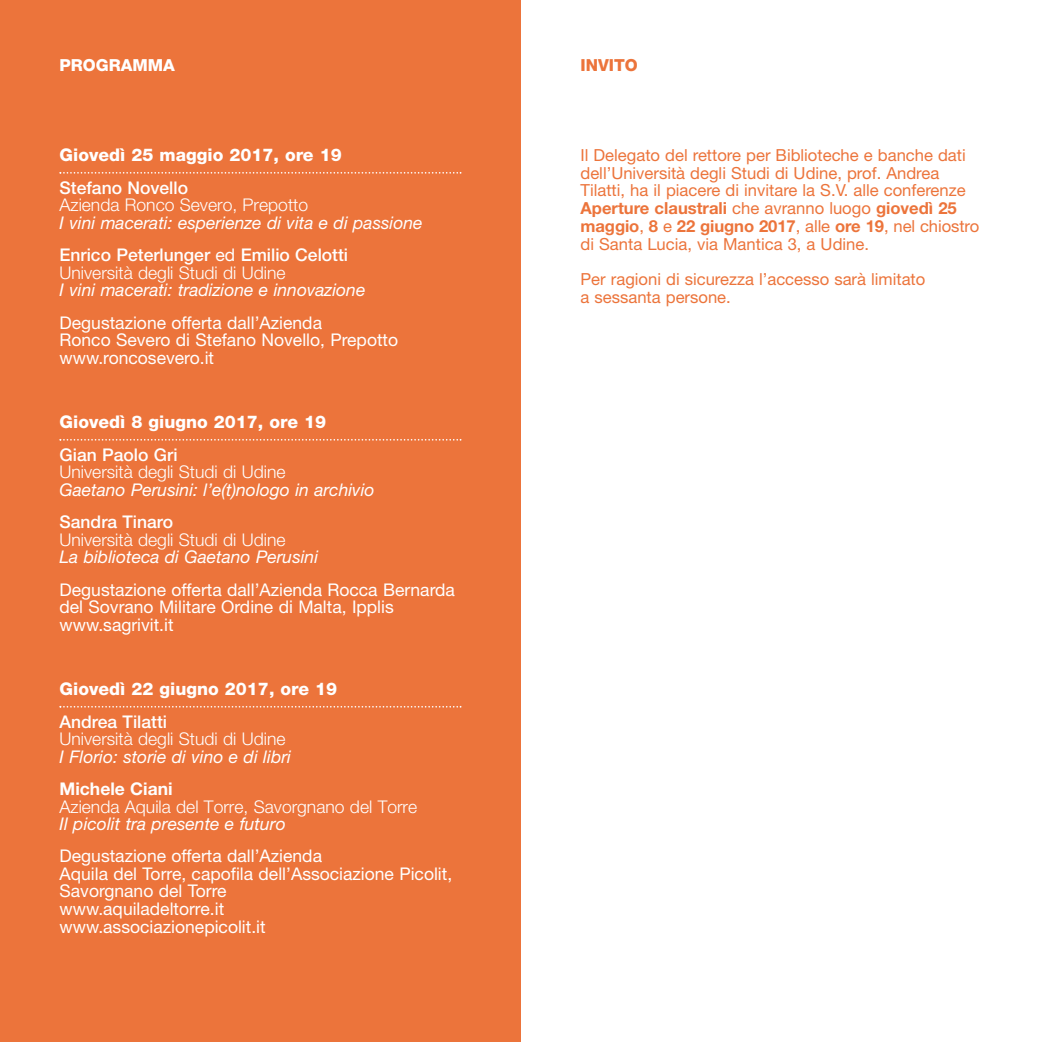
<style>
.page{position:relative;width:1042px;height:1042px;background:#fff}
.page>*{position:absolute;margin:0;border:0;box-sizing:border-box;transform-origin:0 0}
.t1{font:17.5px/17.5px "Helvetica Neue";color:#fff}
.t2{font:italic 17.5px/32.4px "Helvetica Neue";color:#fff}
.t3{font:300 17.5px "Helvetica Neue LT Std";color:#fff}
.t4{font:800 17.5px "Helvetica Neue";color:#fff}
.t5{font:500 17.5px "Helvetica Neue";color:#fff}
.t6{font:700 17.5px "Helvetica Neue";color:#fff}
.t7{font:16.62px/17.8px "Helvetica Neue";color:#ec743b}
.t8{font:800 16.62px "Helvetica Neue";color:#fff}
.t9{font:800 16.62px "Helvetica Neue";color:#ec743b}
.s1{font-weight:500;font-style:normal}
.s2{font-style:normal}
.s3{font-weight:700}
</style>
<div class="page">
<div style="left:0;top:0;width:521px;height:1042px;background:#ec743b"></div>
<svg style="left:60px;top:172px;width:401px;height:2px"></svg>
<svg style="left:60px;top:439px;width:401px;height:2px"></svg>
<svg style="left:60px;top:706px;width:401px;height:1px"></svg>
<p class="t8" style="left:60px;top:60px;width:117px">PROGRAMMA</p>
<p class="t4" style="left:60px;top:149px;width:284px">Giovedì 25 maggio 2017, ore 19</p>
<p class="t5" style="left:60px;top:181px;width:130px">Stefano Novello</p>
<p class="t3" style="left:60px;top:199px;width:250px">Azienda Ronco Severo, Prepotto</p>
<p class="t2" style="left:60px;top:208px;width:364px">I vini macerati: esperienze di vita e di passione<br><span class="s1">Enrico Peterlunger</span> <span class="s2">ed</span> <span class="s1">Emilio Celotti</span></p>
<p class="t3" style="left:60px;top:266px;width:227px">Università degli Studi di Udine</p>
<p class="t2" style="left:60px;top:275px;width:307px">I vini macerati: tradizione e innovazione</p>
<p class="t1" style="left:60px;top:315px;width:340px">Degustazione offerta dall’Azienda<br>Ronco Severo di Stefano Novello, Prepotto www.roncosevero.it</p>
<p class="t4" style="left:60px;top:416px;width:268px">Giovedì 8 giugno 2017, ore 19</p>
<p class="t5" style="left:60px;top:448px;width:120px">Gian Paolo Gri</p>
<p class="t3" style="left:60px;top:466px;width:227px">Università degli Studi di Udine</p>
<p class="t2" style="left:60px;top:475px;width:317px">Gaetano Perusini: l’e(t)nologo in archivio</p>
<p class="t5" style="left:60px;top:515px;width:115px">Sandra Tinaro</p>
<p class="t3" style="left:60px;top:533px;width:227px">Università degli Studi di Udine</p>
<p class="t2" style="left:60px;top:542px;width:260px">La biblioteca di Gaetano Perusini</p>
<p class="t1" style="left:60px;top:582px;width:397px">Degustazione offerta dall’Azienda Rocca Bernarda del Sovrano Militare Ordine di Malta, Ipplis www.sagrivit.it</p>
<p class="t4" style="left:60px;top:683px;width:279px">Giovedì 22 giugno 2017, ore 19</p>
<p class="t5" style="left:60px;top:715px;width:109px">Andrea Tilatti</p>
<p class="t3" style="left:60px;top:733px;width:227px">Università degli Studi di Udine</p>
<p class="t2" style="left:60px;top:742px;width:233px">I Florio: storie di vino e di libri</p>
<p class="t6" style="left:60px;top:782px;width:115px">Michele Ciani</p>
<p class="t3" style="left:60px;top:800px;width:359px">Azienda Aquila del Torre, Savorgnano del Torre</p>
<p class="t2" style="left:60px;top:809px;width:228px">Il picolit tra presente e futuro</p>
<p class="t1" style="left:60px;top:849px;width:394px">Degustazione offerta dall’Azienda<br>Aquila del Torre, capofila dell’Associazione Picolit, Savorgnano del Torre<br>www.aquiladeltorre.it<br>www.associazionepicolit.it</p>
<p class="t9" style="left:580px;top:60px;width:59px">INVITO</p>
<p class="t7" style="left:580px;top:147px;width:400px">Il Delegato del rettore per Biblioteche e banche dati dell’Università degli Studi di Udine, prof. Andrea Tilatti, ha il piacere di invitare la S.V. alle conferenze <span class="s3">Aperture claustrali</span> che avranno luogo <span class="s3">giovedì 25 maggio</span>, <span class="s3">8</span> e <span class="s3">22 giugno 2017</span>, alle <span class="s3">ore 19</span>, nel chiostro di Santa Lucia, via Mantica 3, a Udine.</p>
<p class="t7" style="left:580px;top:272px;width:346px">Per ragioni di sicurezza l’accesso sarà limitato a sessanta persone.</p>
</div>
